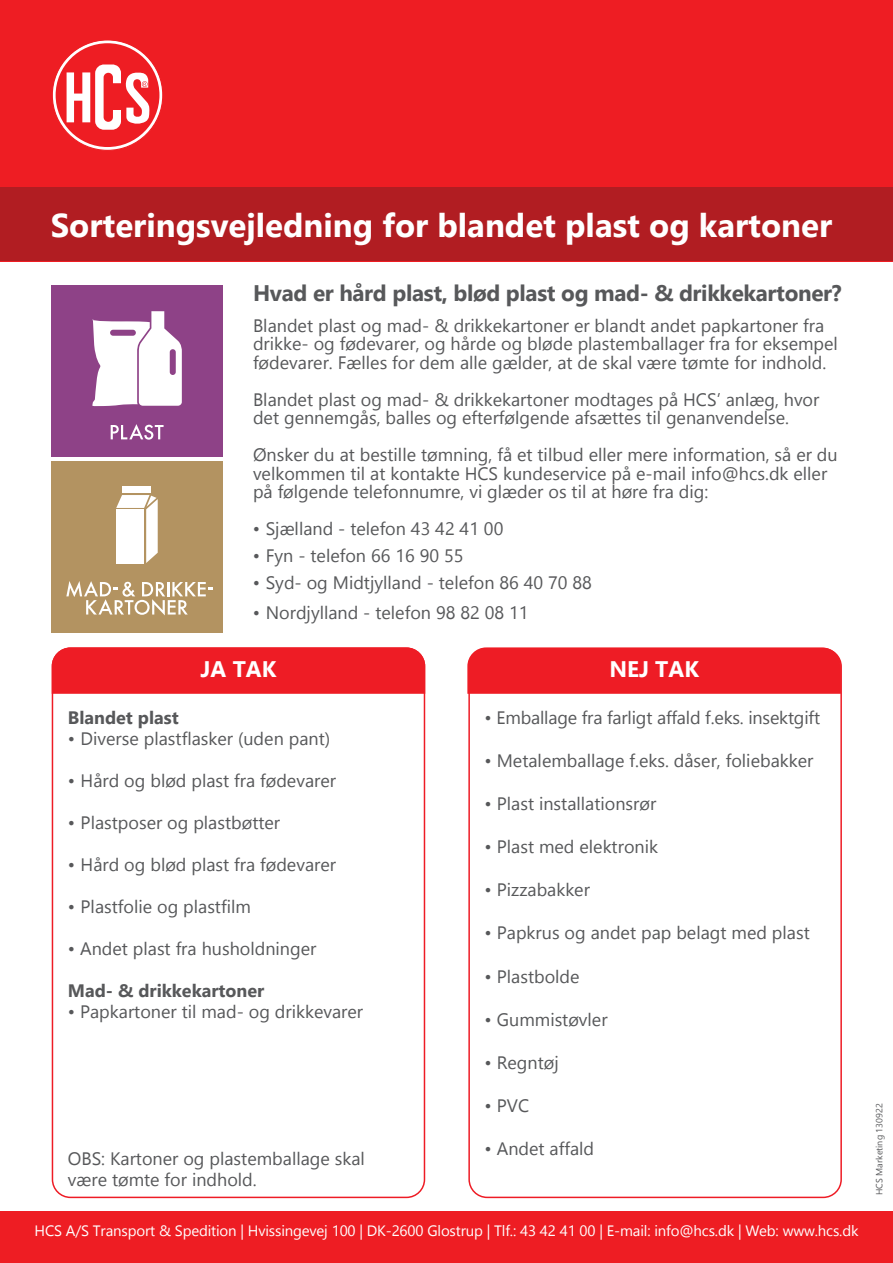
<style>
.page{position:relative;width:893px;height:1263px;background:#fff}
.page>*{position:absolute;margin:0;border:0;box-sizing:border-box;transform-origin:0 0}
.t1{font:700 33px "Gadugi";color:#fff}
.t2{font:700 22.5px "Gadugi";letter-spacing:-.015em;color:#57585a}
.t3{font:700 22.5px "Gadugi";color:#fff}
.t4{font:18px/18.5px "Gadugi";color:#57585a}
.t5{font:700 18px "Gadugi";color:#57585a}
.t6{font:15px "Gadugi";letter-spacing:-.01em;color:#fff}
.t7{font:9px "Gadugi";color:#57585a}
</style>
<div class="page">
<div style="left:0;top:0;width:893px;height:261px;background:#ee1d23"></div>
<svg style="left:52px;top:40px;width:111px;height:111px"></svg>
<div style="left:0;top:187px;width:893px;height:74px;background:#b11d22"></div>
<div style="left:0;top:1212px;width:893px;height:51px;background:#ee1d23"></div>
<div style="left:51px;top:285px;width:172px;height:172px;background:#8e4287"></div>
<svg style="left:111px;top:424px;width:53px;height:16px"></svg>
<svg style="left:92px;top:311px;width:90px;height:95px"></svg>
<div style="left:51px;top:647px;width:375px;height:47px;background:#ee1c25"></div>
<div style="left:467px;top:647px;width:375px;height:47px;background:#ee1c25"></div>
<div style="left:51px;top:461px;width:172px;height:171px;background:#b39361"></div>
<svg style="left:66px;top:581px;width:146px;height:34px"></svg>
<div style="left:116px;top:510px;width:28px;height:54px;background:#fff"></div>
<div style="left:122px;top:486px;width:28px;height:7px;background:#fff"></div>
<svg style="left:116px;top:495px;width:42px;height:68px"></svg>
<h1 class="t1" style="left:51px;top:205px;width:783px">Sorteringsvejledning for blandet plast og kartoner</h1>
<p class="t2" style="left:253px;top:280px;width:590px">Hvad er hård plast, blød plast og mad- &amp; drikkekartoner?</p>
<p class="t4" style="left:253px;top:316px;width:586px">Blandet plast og mad- &amp; drikkekartoner er blandt andet papkartoner fra drikke- og fødevarer, og hårde og bløde plastemballager fra for eksempel fødevarer. Fælles for dem alle gælder, at de skal være tømte for indhold.</p>
<p class="t4" style="left:253px;top:390px;width:568px">Blandet plast og mad- &amp; drikkekartoner modtages på HCS’ anlæg, hvor det gennemgås, balles og efterfølgende afsættes til genanvendelse.</p>
<p class="t4" style="left:253px;top:445px;width:586px">Ønsker du at bestille tømning, få et tilbud eller mere information, så er du velkommen til at kontakte HCS kundeservice på e-mail info@hcs.dk eller på følgende telefonnumre, vi glæder os til at høre fra dig:</p>
<p class="t4" style="left:253px;top:519px;width:252px">• Sjælland - telefon 43 42 41 00</p>
<p class="t4" style="left:253px;top:546px;width:212px">• Fyn - telefon 66 16 90 55</p>
<p class="t4" style="left:253px;top:573px;width:340px">• Syd- og Midtjylland - telefon 86 40 70 88</p>
<p class="t4" style="left:253px;top:603px;width:277px">• Nordjylland - telefon 98 82 08 11</p>
<p class="t3" style="left:201px;top:656px;width:77px">JA TAK</p>
<p class="t3" style="left:609px;top:656px;width:91px">NEJ TAK</p>
<p class="t5" style="left:68px;top:707px;width:112px">Blandet plast</p>
<p class="t4" style="left:68px;top:729px;width:264px">• Diverse plastflasker (uden pant)</p>
<p class="t4" style="left:68px;top:771px;width:270px">• Hård og blød plast fra fødevarer</p>
<p class="t4" style="left:68px;top:813px;width:214px">• Plastposer og plastbøtter</p>
<p class="t4" style="left:68px;top:855px;width:270px">• Hård og blød plast fra fødevarer</p>
<p class="t4" style="left:68px;top:897px;width:185px">• Plastfolie og plastfilm</p>
<p class="t4" style="left:68px;top:939px;width:250px">• Andet plast fra husholdninger</p>
<p class="t5" style="left:68px;top:980px;width:198px">Mad- &amp; drikkekartoner</p>
<p class="t4" style="left:68px;top:1002px;width:297px">• Papkartoner til mad- og drikkevarer</p>
<p class="t4" style="left:68px;top:1148px;width:299px;line-height:21px">OBS: Kartoner og plastemballage skal være tømte for indhold.</p>
<p class="t4" style="left:485px;top:708px;width:337px">• Emballage fra farligt affald f.eks. insektgift</p>
<p class="t4" style="left:485px;top:751px;width:330px">• Metalemballage f.eks. dåser, foliebakker</p>
<p class="t4" style="left:485px;top:794px;width:173px">• Plast installationsrør</p>
<p class="t4" style="left:485px;top:837px;width:175px">• Plast med elektronik</p>
<p class="t4" style="left:485px;top:880px;width:107px">• Pizzabakker</p>
<p class="t4" style="left:485px;top:924px;width:327px">• Papkrus og andet pap belagt med plast</p>
<p class="t4" style="left:485px;top:967px;width:97px">• Plastbolde</p>
<p class="t4" style="left:485px;top:1010px;width:125px">• Gummistøvler</p>
<p class="t4" style="left:485px;top:1053px;width:76px">• Regntøj</p>
<p class="t4" style="left:485px;top:1096px;width:46px">• PVC</p>
<p class="t4" style="left:485px;top:1140px;width:111px">• Andet affald</p>
<p class="t6" style="left:35px;top:1222px;width:825px">HCS A/S Transport &amp; Spedition | Hvissingevej 100 | DK-2600 Glostrup | Tlf.: 43 42 41 00 | E-mail: info@hcs.dk | Web: www.hcs.dk</p>
<p class="t7" style="left:874px;top:1195px;width:93px;rotate:-90deg">HCS Marketing 130922</p>
</div>
